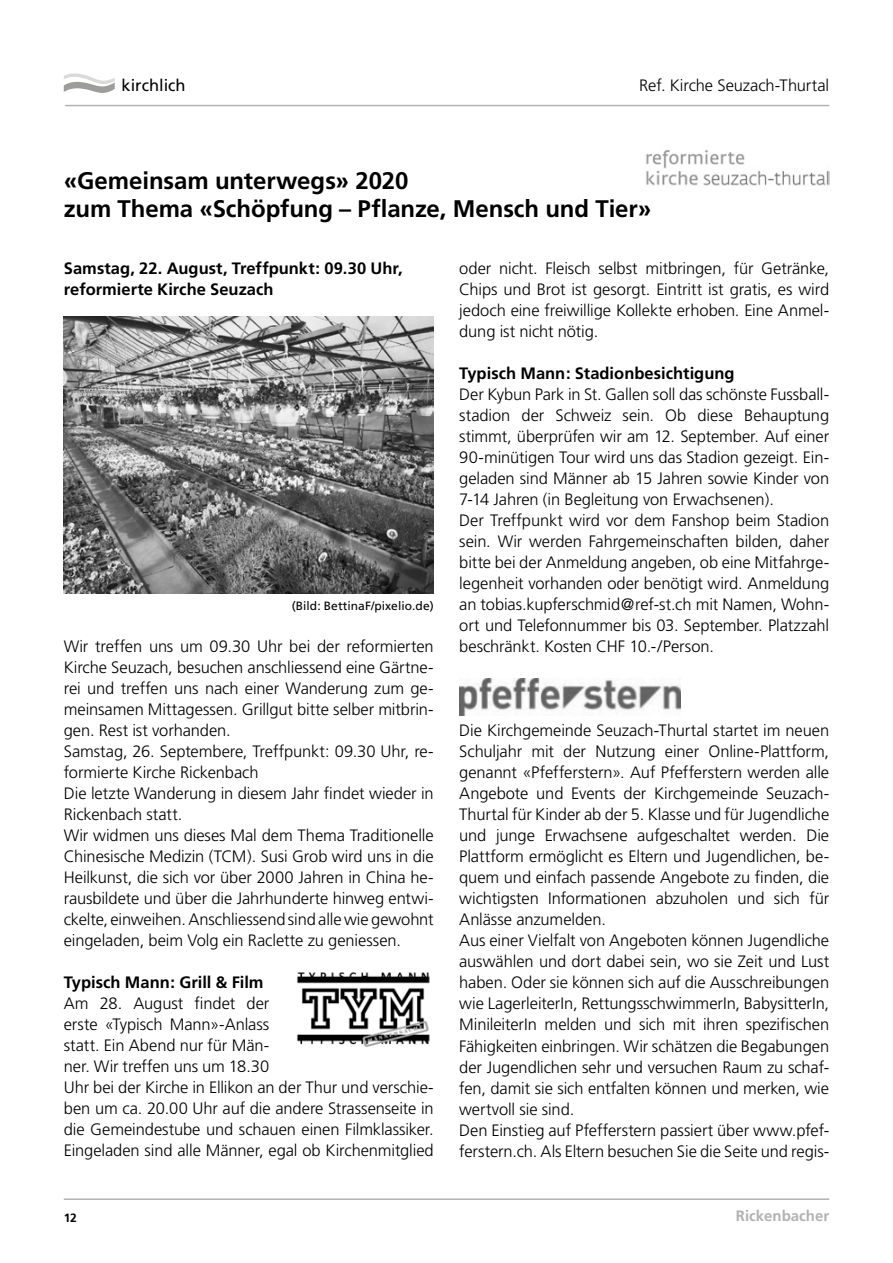
<style>
.page{position:relative;width:893px;height:1263px;background:#fff}
.page>*{position:absolute;margin:0;border:0;box-sizing:border-box;transform-origin:0 0}
.t1{font:700 24px/28.5px "Frutiger";letter-spacing:-.005em;color:#000}
.t2{font:300 16.5px/21px "Frutiger";letter-spacing:-.005em;color:#000}
.t3{font:700 16.5px/21px "Frutiger";color:#000}
.t4{font:16.5px "Frutiger";color:#000}
.t5{font:700 15px "Frutiger";color:#b3b2b2}
.t6{font:12px "Frutiger";letter-spacing:.005em;color:#000}
.t7{font:700 12px "Frutiger";color:#000}
</style>
<div class="page">
<hr style="left:65px;top:105px;width:764px;height:1px;background:#b3b2b2">
<hr style="left:64px;top:1198px;width:765px;height:2px;background:#b3b2b2">
<svg style="left:64px;top:73px;width:51px;height:20px"></svg>
<img style="left:64px;top:316px;width:370px;height:278px">
<img style="left:297px;top:972px;width:133px;height:75px">
<img style="left:459px;top:679px;width:221px;height:36px">
<img style="left:646px;top:149px;width:183px;height:37px">
<p class="t4" style="left:122px;top:76px;width:66px">kirchlich</p>
<p class="t2" style="left:639px;top:75px;width:192px">Ref. Kirche Seuzach-Thurtal</p>
<h1 class="t1" style="left:64px;top:166px;width:589px">«Gemeinsam unterwegs» 2020<br>zum Thema «Schöpfung – Pflanze, Mensch und Tier»</h1>
<p class="t3" style="left:64px;top:258px;width:340px">Samstag, 22. August, Treffpunkt: 09.30 Uhr, reformierte Kirche Seuzach</p>
<p class="t6" style="left:292px;top:599px;width:143px">(Bild: BettinaF/pixelio.de)</p>
<p class="t2" style="left:64px;top:636px;width:371px">Wir treffen uns um 09.30 Uhr bei der reformierten Kirche Seuzach, besuchen anschliessend eine Gärtne&shy;rei und treffen uns nach einer Wanderung zum ge&shy;meinsamen Mittagessen. Grillgut bitte selber mitbrin&shy;gen. Rest ist vorhanden.<br>Samstag, 26. Septembere, Treffpunkt: 09.30 Uhr, re&shy;formierte Kirche Rickenbach<br>Die letzte Wanderung in diesem Jahr findet wieder in Rickenbach statt.<br>Wir widmen uns dieses Mal dem Thema Traditionelle Chinesische Medizin (TCM). Susi Grob wird uns in die Heilkunst, die sich vor über 2000 Jahren in China he&shy;rausbildete und über die Jahrhunderte hinweg entwi&shy;ckelte, einweihen. Anschliessend sind alle wie gewohnt eingeladen, beim Volg ein Raclette zu geniessen.</p>
<p class="t3" style="left:64px;top:972px;width:201px">Typisch Mann: Grill &amp; Film</p>
<p class="t2" style="left:64px;top:993px;width:371px">Am 28. August findet der<br>erste «Typisch Mann»-Anlass<br>statt. Ein Abend nur für Män-<br>ner. Wir treffen uns um 18.30<br>Uhr bei der Kirche in Ellikon an der Thur und verschie&shy;ben um ca. 20.00 Uhr auf die andere Strassenseite in die Gemeindestube und schauen einen Filmklassiker.<br>Eingeladen sind alle Männer, egal ob Kirchenmitglied</p>
<p class="t2" style="left:459px;top:258px;width:371px;text-align:justify">oder nicht. Fleisch selbst mitbringen, für Getränke, Chips und Brot ist gesorgt. Eintritt ist gratis, es wird jedoch eine freiwillige Kollekte erhoben. Eine Anmel&shy;dung ist nicht nötig.</p>
<p class="t3" style="left:459px;top:363px;width:277px">Typisch Mann: Stadionbesichtigung</p>
<p class="t2" style="left:459px;top:384px;width:371px">Der Kybun Park in St. Gallen soll das schönste Fussball&shy;stadion der Schweiz sein. Ob diese Behauptung stimmt, überprüfen wir am 12. September. Auf einer 90-minütigen Tour wird uns das Stadion gezeigt. Ein&shy;geladen sind Männer ab 15 Jahren sowie Kinder von 7-14 Jahren (in Begleitung von Erwachsenen).<br>Der Treffpunkt wird vor dem Fanshop beim Stadion sein. Wir werden Fahrgemeinschaften bilden, daher bitte bei der Anmeldung angeben, ob eine Mitfahrge&shy;legenheit vorhanden oder benötigt wird. Anmeldung an tobias.kupferschmid@ref-st.ch mit Namen, Wohn&shy;ort und Telefonnummer bis 03. September. Platzzahl beschränkt. Kosten CHF 10.-/Person.</p>
<p class="t2" style="left:459px;top:720px;width:371px">Die Kirchgemeinde Seuzach-Thurtal startet im neuen Schuljahr mit der Nutzung einer Online-Plattform, genannt «Pfefferstern». Auf Pfefferstern werden alle Angebote und Events der Kirchgemeinde Seuzach-Thurtal für Kinder ab der 5. Klasse und für Jugendliche und junge Erwachsene aufgeschaltet werden. Die Plattform ermöglicht es Eltern und Jugendlichen, be&shy;quem und einfach passende Angebote zu finden, die wichtigsten Informationen abzuholen und sich für Anlässe anzumelden.<br>Aus einer Vielfalt von Angeboten können Jugendliche auswählen und dort dabei sein, wo sie Zeit und Lust haben. Oder sie können sich auf die Ausschreibungen wie LagerleiterIn, RettungsschwimmerIn, BabysitterIn, MinileiterIn melden und sich mit ihren spezifischen Fähigkeiten einbringen. Wir schätzen die Begabungen der Jugendlichen sehr und versuchen Raum zu schaf&shy;fen, damit sie sich entfalten können und merken, wie wertvoll sie sind.<br>Den Einstieg auf Pfefferstern passiert über www.pfef&shy;ferstern.ch. Als Eltern besuchen Sie die Seite und regis-</p>
<p class="t7" style="left:64px;top:1211px;width:15px">12</p>
<p class="t5" style="left:736px;top:1207px;width:95px">Rickenbacher</p>
</div>
